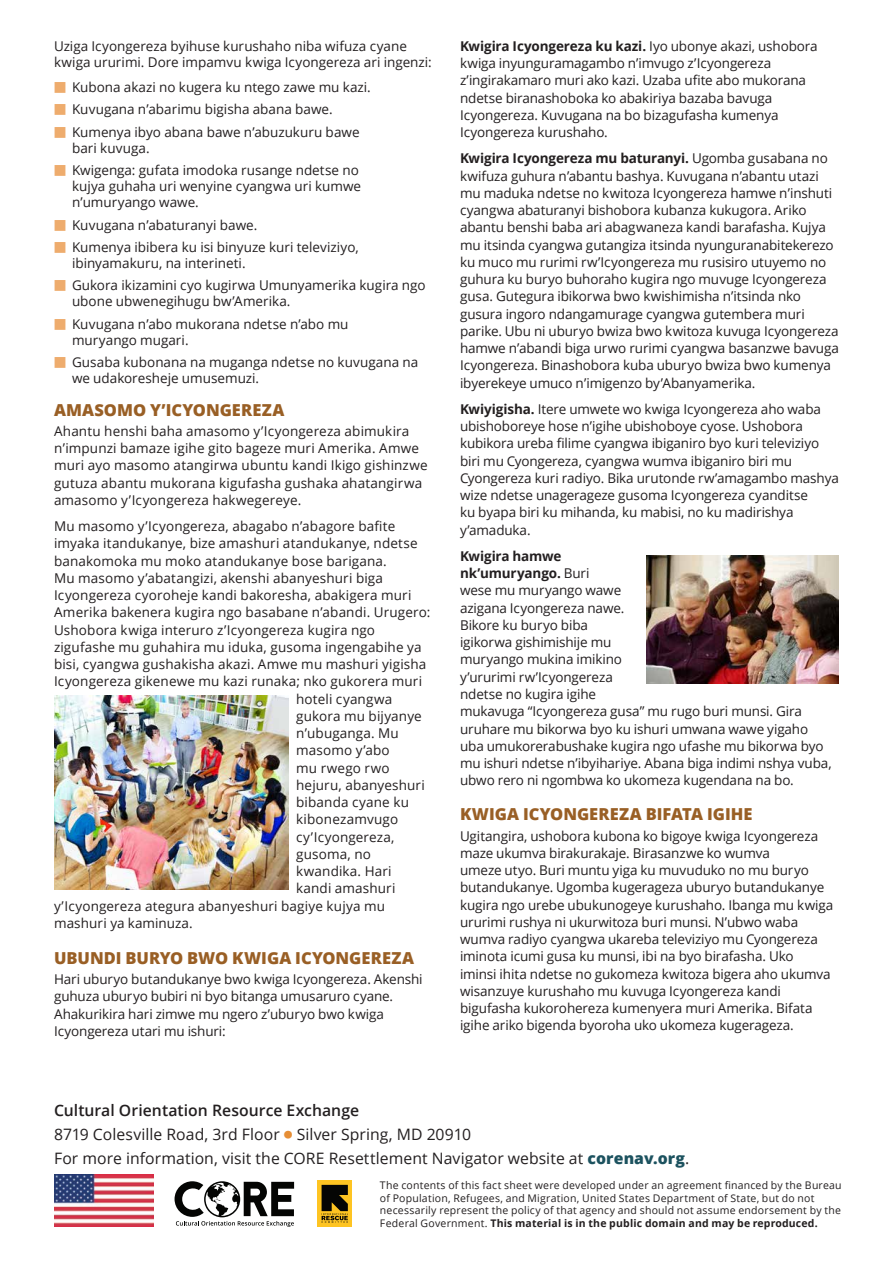
<style>
.page{position:relative;width:893px;height:1263px;background:#fff}
.page>*{position:absolute;margin:0;border:0;box-sizing:border-box;transform-origin:0 0}
.t1{font:800 16.5px "Open Sans";color:#995f25}
.t2{font:15.75px/24px "Open Sans";letter-spacing:.005em;color:#231f20}
.t3{font:13.5px/17.2px "Open Sans";letter-spacing:-.005em;color:#231f20}
.t4{font:10.5px/12.6px "Open Sans";letter-spacing:.02em;color:#231f20}
.s1{font-family:"Universal Newswith Comm Pi";color:#eeac6d}
.s2{font-weight:700}
.s3{font-weight:600}
.s4{font-family:"Universal Newswith Comm Pi";color:#e68e36}
.s5{font-weight:800;color:#1c525f}
</style>
<div class="page">
<svg style="left:175px;top:1181px;width:119px;height:46px"></svg>
<div style="left:317px;top:1180px;width:35px;height:47px;background:#fec422"></div>
<svg style="left:321px;top:1185px;width:27px;height:38px"></svg>
<img style="left:54px;top:1174px;width:100px;height:53px">
<img style="left:646px;top:555px;width:193px;height:129px">
<img style="left:54px;top:695px;width:235px;height:195px">
<p class="t3" style="left:54px;top:37px;width:379px;line-height:16.2px">Uziga Icyongereza byihuse kurushaho niba wifuza cyane kwiga ururimi. Dore impamvu kwiga Icyongereza ari ingenzi:</p>
<p class="t3" style="left:54px;top:76px;width:318px;line-height:22.2px"><span class="s1">8</span> Kubona akazi no kugera ku ntego zawe mu kazi.<br><span class="s1">8</span> Kuvugana n’abarimu bigisha abana bawe.<br><span class="s1">8</span> Kumenya ibyo abana bawe n’abuzukuru bawe</p>
<p class="t3" style="left:54px;top:136px;width:306px;line-height:22.2px;text-indent:18px">bari kuvuga.<br><span class="s1">8</span> Kwigenga: gufata imodoka rusange ndetse no</p>
<p class="t3" style="left:72px;top:178px;width:291px;line-height:16.2px">kujya guhaha uri wenyine cyangwa uri kumwe n’umuryango wawe.</p>
<p class="t3" style="left:54px;top:213px;width:306px;line-height:22.2px"><span class="s1">8</span> Kuvugana n’abaturanyi bawe.<br><span class="s1">8</span> Kumenya ibibera ku isi binyuze kuri televiziyo,</p>
<p class="t3" style="left:54px;top:252px;width:373px;line-height:22.2px;text-indent:18px">ibinyamakuru, na interineti.<br><span class="s1">8</span> Gukora ikizamini cyo kugirwa Umunyamerika kugira ngo</p>
<p class="t3" style="left:54px;top:290px;width:296px;line-height:22.2px;text-indent:18px">ubone ubwenegihugu bw’Amerika.<br><span class="s1">8</span> Kuvugana n’abo mukorana ndetse n’abo mu</p>
<p class="t3" style="left:54px;top:328px;width:366px;line-height:22.2px;text-indent:18px">muryango mugari.<br><span class="s1">8</span> Gusaba kubonana na muganga ndetse no kuvugana na</p>
<p class="t3" style="left:72px;top:369px;width:189px">we udakoresheje umusemuzi.</p>
<p class="t1" style="left:54px;top:397px;width:232px">AMASOMO Y’ICYONGEREZA</p>
<p class="t3" style="left:54px;top:422px;width:375px">Ahantu henshi baha amasomo y’Icyongereza abimukira n’impunzi bamaze igihe gito bageze muri Amerika. Amwe muri ayo masomo atangirwa ubuntu kandi Ikigo gishinzwe gutuza abantu mukorana kigufasha gushaka ahatangirwa amasomo y’Icyongereza hakwegereye.</p>
<p class="t3" style="left:54px;top:517px;width:343px">Mu masomo y’Icyongereza, abagabo n’abagore bafite</p>
<p class="t3" style="left:54px;top:534px;width:365px">imyaka itandukanye, bize amashuri atandukanye, ndetse</p>
<p class="t3" style="left:54px;top:552px;width:334px">banakomoka mu moko atandukanye bose barigana.</p>
<p class="t3" style="left:54px;top:569px;width:330px">Mu masomo y’abatangizi, akenshi abanyeshuri biga</p>
<p class="t3" style="left:54px;top:586px;width:359px">Icyongereza cyoroheje kandi bakoresha, abakigera muri</p>
<p class="t3" style="left:54px;top:603px;width:378px">Amerika bakenera kugira ngo basabane n’abandi. Urugero:</p>
<p class="t3" style="left:54px;top:621px;width:323px">Ushobora kwiga interuro z’Icyongereza kugira ngo</p>
<p class="t3" style="left:54px;top:638px;width:369px">zigufashe mu guhahira mu iduka, gusoma ingengabihe ya</p>
<p class="t3" style="left:54px;top:655px;width:374px">bisi, cyangwa gushakisha akazi. Amwe mu mashuri yigisha</p>
<p class="t3" style="left:54px;top:672px;width:370px">Icyongereza gikenewe mu kazi runaka; nko gukorera muri</p>
<p class="t3" style="left:296px;top:690px;width:98px">hoteli cyangwa</p>
<p class="t3" style="left:296px;top:707px;width:127px">gukora mu bijyanye</p>
<p class="t3" style="left:296px;top:724px;width:104px">n’ubuganga. Mu</p>
<p class="t3" style="left:296px;top:741px;width:95px">masomo y’abo</p>
<p class="t3" style="left:296px;top:759px;width:95px">mu rwego rwo</p>
<p class="t3" style="left:296px;top:776px;width:130px">hejuru, abanyeshuri</p>
<p class="t3" style="left:296px;top:793px;width:114px">bibanda cyane ku</p>
<p class="t3" style="left:296px;top:810px;width:103px">kibonezamvugo</p>
<p class="t3" style="left:296px;top:828px;width:100px">cy’Icyongereza,</p>
<p class="t3" style="left:296px;top:845px;width:76px">gusoma, no</p>
<p class="t3" style="left:296px;top:862px;width:97px">kwandika. Hari</p>
<p class="t3" style="left:296px;top:879px;width:101px">kandi amashuri</p>
<p class="t3" style="left:54px;top:897px;width:333px">y’Icyongereza ategura abanyeshuri bagiye kujya mu</p>
<p class="t3" style="left:54px;top:914px;width:140px">mashuri ya kaminuza.</p>
<p class="t1" style="left:54px;top:945px;width:361px">UBUNDI BURYO BWO KWIGA ICYONGEREZA</p>
<p class="t3" style="left:54px;top:970px;width:370px">Hari uburyo butandukanye bwo kwiga Icyongereza. Akenshi guhuza uburyo bubiri ni byo bitanga umusaruro cyane.<br>Ahakurikira hari zimwe mu ngero z’uburyo bwo kwiga Icyongereza utari mu ishuri:</p>
<p class="t3" style="left:460px;top:37px;width:359px"><span class="s2">Kwigira Icyongereza ku kazi.</span> Iyo ubonye akazi, ushobora kwiga inyunguramagambo n’imvugo z’Icyongereza z’ingirakamaro muri ako kazi. Uzaba ufite abo mukorana ndetse biranashoboka ko abakiriya bazaba bavuga Icyongereza. Kuvugana na bo bizagufasha kumenya Icyongereza kurushaho.</p>
<p class="t3" style="left:460px;top:149px;width:380px"><span class="s2">Kwigira Icyongereza mu baturanyi.</span> Ugomba gusabana no kwifuza guhura n’abantu bashya. Kuvugana n’abantu utazi mu maduka ndetse no kwitoza Icyongereza hamwe n’inshuti cyangwa abaturanyi bishobora kubanza kukugora. Ariko abantu benshi baba ari abagwaneza kandi barafasha. Kujya mu itsinda cyangwa gutangiza itsinda nyunguranabitekerezo ku muco mu rurimi rw’Icyongereza mu rusisiro utuyemo no guhura ku buryo buhoraho kugira ngo muvuge Icyongereza gusa. Gutegura ibikorwa bwo kwishimisha n’itsinda nko gusura ingoro ndangamurage cyangwa gutembera muri parike. Ubu ni uburyo bwiza bwo kwitoza kuvuga Icyongereza hamwe n’abandi biga urwo rurimi cyangwa basanzwe bavuga Icyongereza. Binashobora kuba uburyo bwiza bwo kumenya ibyerekeye umuco n’imigenzo by’Abanyamerika.</p>
<p class="t3" style="left:460px;top:400px;width:380px"><span class="s2">Kwiyigisha.</span> Itere umwete wo kwiga Icyongereza aho waba ubishoboreye hose n’igihe ubishoboye cyose. Ushobora kubikora ureba filime cyangwa ibiganiro byo kuri televiziyo biri mu Cyongereza, cyangwa wumva ibiganiro biri mu Cyongereza kuri radiyo. Bika urutonde rw’amagambo mashya wize ndetse unagerageze gusoma Icyongereza cyanditse<br>ku byapa biri ku mihanda, ku mabisi, no ku madirishya y’amaduka.</p>
<p class="t3" style="left:460px;top:547px;width:373px"><span class="s2">Kwigira hamwe<br>nk’umuryango.</span> Buri<br>wese mu muryango wawe<br>azigana Icyongereza nawe.<br>Bikore ku buryo biba<br>igikorwa gishimishije mu<br>muryango mukina imikino<br>y’ururimi rw’Icyongereza<br>ndetse no kugira igihe<br>mukavuga “Icyongereza gusa” mu rugo buri munsi. Gira uruhare mu bikorwa byo ku ishuri umwana wawe yigaho uba umukorerabushake kugira ngo ufashe mu bikorwa byo mu ishuri ndetse n’ibyihariye. Abana biga indimi nshya vuba, ubwo rero ni ngombwa ko ukomeza kugendana na bo.</p>
<p class="t1" style="left:460px;top:802px;width:294px">KWIGA ICYONGEREZA BIFATA IGIHE</p>
<p class="t3" style="left:460px;top:827px;width:375px">Ugitangira, ushobora kubona ko bigoye kwiga Icyongereza maze ukumva birakurakaje. Birasanzwe ko wumva<br>umeze utyo. Buri muntu yiga ku muvuduko no mu buryo butandukanye. Ugomba kugerageza uburyo butandukanye kugira ngo urebe ubukunogeye kurushaho. Ibanga mu kwiga ururimi rushya ni ukurwitoza buri munsi. N’ubwo waba wumva radiyo cyangwa ukareba televiziyo mu Cyongereza iminota icumi gusa ku munsi, ibi na byo birafasha. Uko iminsi ihita ndetse no gukomeza kwitoza bigera aho ukumva wisanzuye kurushaho mu kuvuga Icyongereza kandi bigufasha kukorohereza kumenyera muri Amerika. Bifata igihe ariko bigenda byoroha uko ukomeza kugerageza.</p>
<p class="t2" style="left:54px;top:1098px;width:637px"><span class="s3">Cultural Orientation Resource Exchange<br></span>8719 Colesville Road, 3rd Floor <span class="s4">c</span> Silver Spring, MD 20910<br>For more information, visit the CORE Resettlement Navigator website at <span class="s5">corenav.org</span>.</p>
<p class="t4" style="left:380px;top:1179px;width:463px">The contents of this fact sheet were developed under an agreement financed by the Bureau of Population, Refugees, and Migration, United States Department of State, but do not necessarily represent the policy of that agency and should not assume endorsement by the Federal Government. <span class="s2">This material is in the public domain and may be reproduced.</span></p>
</div>
